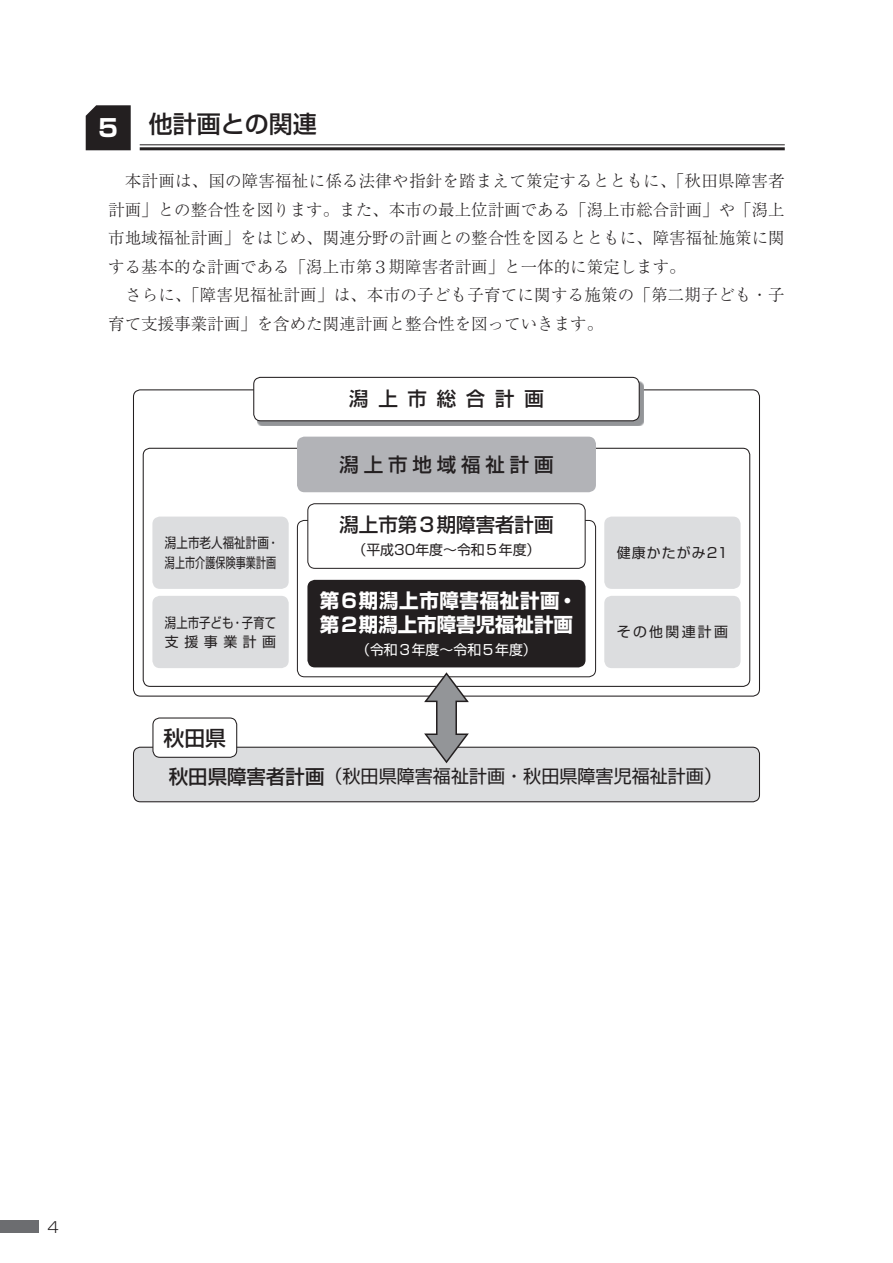
<style>
.page{position:relative;width:893px;height:1263px;background:#fff}
.page>*{position:absolute;margin:0;border:0;box-sizing:border-box;transform-origin:0 0}
.t1{font:500 24px "Shin Go Pr 6 N";color:#231f20}
.t2{font:500 20.85px "Shin Go Pr 6 N";color:#231f20}
.t3{font:700 19.5px/23.7px "Shin Go Pr 6 N";color:#fff}
.t4{font:500 19.5px "Shin Go Pr 6 N";color:#231f20}
.t5{font:500 19.5px "Shin Go Pr 6 N";letter-spacing:.25em;color:#231f20}
.t6{font:500 19.5px "Shin Go Pr 6 N";letter-spacing:.5em;color:#231f20}
.t7{font:18px "Shin Go Pr 6 N";color:#231f20}
.t8{font:300 16.5px/28.5px "Ryumin Pr 6 N";color:#231f20}
.t9{font:300 15px "Shin Go Pr 6 N";color:#231f20}
.t10{font:13.95px/19.5px "Shin Go Pr 6 N";letter-spacing:.01em;color:#231f20;scale:.83 1}
.t11{font:13.95px/19.5px "Shin Go Pr 6 N";letter-spacing:.01em;color:#231f20;scale:.82 1}
.t12{font:13.95px "Shin Go Pr 6 N";letter-spacing:.01em;color:#231f20}
.t13{font:13.95px "Shin Go Pr 6 N";color:#fff}
.t14{font:13.95px "Shin Go Pr 6 N";letter-spacing:.08em;color:#231f20}
.t15{font:13.95px "Shin Go Pr 6 N";letter-spacing:.165em;color:#231f20}
.s1{font-weight:700;color:#fff}
.s2{font-weight:500;font-size:19.5px}
</style>
<div class="page">
<svg style="left:86px;top:105px;width:45px;height:45px;background:#2b2728"></svg>
<hr style="left:140px;top:144px;width:645px;height:1px;background:#231f20">
<hr style="left:140px;top:147px;width:645px;height:3px;background:#231f20">
<div style="left:297px;top:520px;width:299px;height:157px;border:1px solid #231f20;border-radius:7px"></div>
<svg style="left:257px;top:381px;width:387px;height:45px;background:#8e9092"></svg>
<div style="left:254px;top:377px;width:385px;height:44px;background:#fff;border-radius:7px"></div>
<div style="left:253px;top:377px;width:387px;height:44px;border:1px solid #231f20;border-radius:7px"></div>
<div style="left:297px;top:437px;width:299px;height:55px;background:#b2b3b7;border-radius:8px"></div>
<div style="left:308px;top:504px;width:277px;height:64px;background:#fff;border-radius:7px"></div>
<div style="left:307px;top:503px;width:278px;height:66px;border:1px solid #231f20;border-radius:7px"></div>
<div style="left:307px;top:580px;width:278px;height:87px;background:#231f20;border-radius:8px"></div>
<div style="left:152px;top:517px;width:137px;height:72px;background:#dcdddf;border-radius:8px"></div>
<div style="left:152px;top:596px;width:137px;height:72px;background:#dcdddf;border-radius:8px"></div>
<div style="left:604px;top:517px;width:136px;height:72px;background:#dcdddf;border-radius:8px"></div>
<div style="left:604px;top:596px;width:136px;height:72px;background:#dcdddf;border-radius:8px"></div>
<div style="left:133px;top:747px;width:626px;height:55px;background:#dcdddf;border-radius:7px"></div>
<div style="left:133px;top:747px;width:627px;height:55px;border:1px solid #231f20;border-radius:7px"></div>
<div style="left:153px;top:718px;width:84px;height:39px;background:#fff;border-radius:7px"></div>
<div style="left:152px;top:717px;width:85px;height:41px;border:1px solid #231f20;border-radius:7px"></div>
<svg style="left:423px;top:672px;width:47px;height:92px"></svg>
<div style="left:0;top:1220px;width:38px;height:13px;background:#6c6d70"></div>
<h1 class="t1" style="left:96px;top:104px;width:222px"><span class="s1">５</span> 他計画との関連</h1>
<p class="t8" style="left:108px;top:166px;width:678px">　本計画は、国の障害福祉に係る法律や指針を踏まえて策定するとともに、「秋田県障害者計画」との整合性を図ります。また、本市の最上位計画である「潟上市総合計画」や「潟上市地域福祉計画」をはじめ、関連分野の計画との整合性を図るとともに、障害福祉施策に関する基本的な計画である「潟上市第３期障害者計画」と一体的に策定します。<br>　さらに、「障害児福祉計画」は、本市の子ども子育てに関する施策の「第二期子ども・子育て支援事業計画」を含めた関連計画と整合性を図っていきます。</p>
<p class="t6" style="left:349px;top:383px;width:196px">潟上市総合計画</p>
<p class="t10" style="left:165px;top:532px;width:139px">潟上市老人福祉計画・潟上市介護保険事業計画</p>
<p class="t11" style="left:165px;top:611px;width:137px">潟上市子ども・子育て支援事業計画</p>
<p class="t2" style="left:164px;top:720px;width:64px">秋田県</p>
<p class="t5" style="left:339px;top:448px;width:216px">潟上市地域福祉計画</p>
<p class="t4" style="left:339px;top:509px;width:216px">潟上市第３期障害者計画</p>
<p class="t12" style="left:352px;top:538px;width:189px">（平成30年度～令和５年度）</p>
<p class="t3" style="left:320px;top:588px;width:259px">第６期潟上市障害福祉計画・第２期潟上市障害児福祉計画</p>
<p class="t13" style="left:356px;top:638px;width:182px">（令和３年度～令和５年度）</p>
<p class="t14" style="left:617px;top:541px;width:113px">健康かたがみ21</p>
<p class="t15" style="left:617px;top:620px;width:113px">その他関連計画</p>
<p class="t7" style="left:169px;top:762px;width:555px"><span class="s2">秋田県障害者計画</span>（秋田県障害福祉計画・秋田県障害児福祉計画）</p>
<p class="t9" style="left:47px;top:1214px;width:13px">4</p>
</div>
